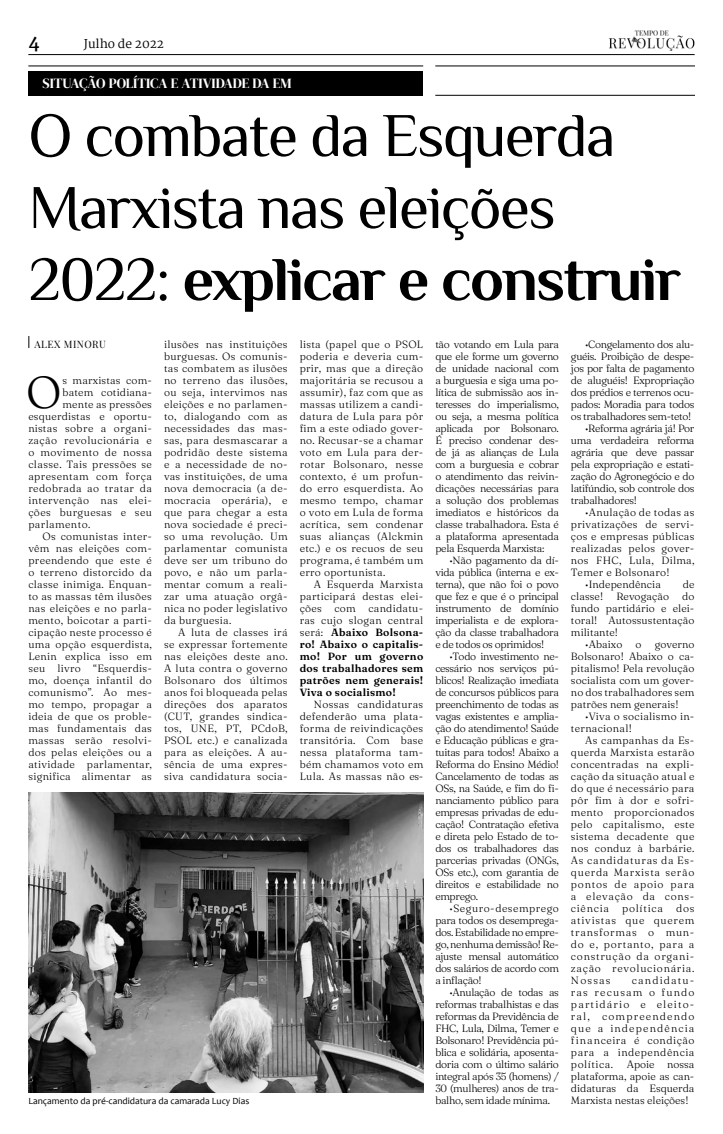
<style>
.page{position:relative;width:723px;height:1134px;background:#fff}
.page>*{position:absolute;margin:0;border:0;box-sizing:border-box;transform-origin:0 0}
.t1{font:62px/72px "Philosopher";letter-spacing:-.03em;color:#000}
.t2{font:300 44.8px "Fraunces 9 pt";color:#000}
.t3{font:700 18px "Martel";color:#000}
.t4{font:14px "DM Serif Display";letter-spacing:-.005em;color:#fff}
.t5{font:12px "Martel";color:#000}
.t6{font:300 10.5px/12px "Fraunces 9 pt";letter-spacing:.03em;color:#000;text-align:justify}
.t7{font:600 10.5px/12px "Fraunces 9 pt";letter-spacing:.03em;color:#000;text-align:justify}
.t8{font:300 10.5px "Fraunces 9 pt";letter-spacing:.01em;color:#000}
.t9{font:300 10.5px "Fraunces 9 pt";letter-spacing:.07em;color:#000}
.t10{font:10px "Playfair Display";letter-spacing:.045em;color:#000}
.t11{font:9.5px "Candara";color:#000}
.s1{font-weight:700}
.s2{font-weight:300}
</style>
<div class="page">
<hr style="left:28px;top:54px;width:666px;height:1px;background:#000">
<img style="left:609px;top:30px;width:85px;height:21px">
<div style="left:28px;top:72px;width:395px;height:24px;background:#000"></div>
<hr style="left:28px;top:66px;width:395px;height:1px;background:#000">
<hr style="left:435px;top:66px;width:260px;height:1px;background:#000">
<hr style="left:435px;top:95px;width:260px;height:1px;background:#000">
<svg style="left:28px;top:336px;width:1px;height:12px"></svg>
<img style="left:28px;top:792px;width:395px;height:300px">
<h3 class="t3" style="left:28px;top:31px;width:13px">4</h3>
<p class="t5" style="left:84px;top:37px;width:82px">Julho de 2022</p>
<h3 class="t4" style="left:43px;top:76px;width:251px">SITUAÇÃO POLÍTICA E ATIVIDADE DA EM</h3>
<h1 class="t1" style="left:28px;top:100px;width:654px">O combate da Esquerda<br>Marxista nas eleições<br>2022: <span class="s1">explicar e construir</span></h1>
<p class="t10" style="left:35px;top:336px;width:73px">ALEX MINORU</p>
<h2 class="t2" style="left:26px;top:357px;width:37px">O</h2>
<p class="t6" style="left:63px;top:374px;width:91px">s marxistas com-</p>
<p class="t6" style="left:63px;top:386px;width:91px">batem cotidiana-</p>
<p class="t6" style="left:63px;top:398px;width:91px">mente as pressões</p>
<p class="t6" style="left:28px;top:410px;width:125px">esquerdistas e oportu-</p>
<p class="t6" style="left:28px;top:422px;width:125px">nistas sobre a organi-</p>
<p class="t6" style="left:28px;top:434px;width:125px">zação revolucionária e</p>
<p class="t6" style="left:28px;top:446px;width:125px">o movimento de nossa</p>
<p class="t6" style="left:28px;top:458px;width:125px">classe. Tais pressões se</p>
<p class="t6" style="left:28px;top:470px;width:125px">apresentam com força</p>
<p class="t6" style="left:28px;top:482px;width:125px">redobrada ao tratar da</p>
<p class="t6" style="left:28px;top:494px;width:125px">intervenção nas elei-</p>
<p class="t6" style="left:28px;top:506px;width:125px">ções burguesas e seu</p>
<p class="t6" style="left:28px;top:518px;width:64px">parlamento.</p>
<p class="t6" style="left:43px;top:530px;width:111px">Os comunistas inter-</p>
<p class="t6" style="left:28px;top:542px;width:125px">vêm nas eleições com-</p>
<p class="t6" style="left:28px;top:554px;width:125px">preendendo que este é</p>
<p class="t6" style="left:28px;top:566px;width:125px">o terreno distorcido da</p>
<p class="t6" style="left:28px;top:578px;width:125px">classe inimiga. Enquan-</p>
<p class="t6" style="left:28px;top:590px;width:125px">to as massas têm ilusões</p>
<p class="t6" style="left:28px;top:602px;width:125px">nas eleições e no parla-</p>
<p class="t6" style="left:28px;top:614px;width:125px">mento, boicotar a parti-</p>
<p class="t6" style="left:28px;top:626px;width:125px">cipação neste processo é</p>
<p class="t6" style="left:28px;top:638px;width:125px">uma opção esquerdista,</p>
<p class="t6" style="left:28px;top:650px;width:125px">Lenin explica isso em</p>
<p class="t6" style="left:28px;top:662px;width:125px">seu livro “Esquerdis-</p>
<p class="t6" style="left:28px;top:674px;width:125px">mo, doença infantil do</p>
<p class="t6" style="left:28px;top:686px;width:125px">comunismo”. Ao mes-</p>
<p class="t6" style="left:28px;top:698px;width:125px">mo tempo, propagar a</p>
<p class="t6" style="left:28px;top:710px;width:125px">ideia de que os proble-</p>
<p class="t6" style="left:28px;top:722px;width:125px">mas fundamentais das</p>
<p class="t6" style="left:28px;top:734px;width:125px">massas serão resolvi-</p>
<p class="t6" style="left:28px;top:746px;width:125px">dos pelas eleições ou a</p>
<p class="t6" style="left:28px;top:758px;width:125px">atividade parlamentar,</p>
<p class="t6" style="left:28px;top:770px;width:125px">significa alimentar as</p>
<p class="t6" style="left:164px;top:338px;width:125px">ilusões nas instituições burguesas. Os comunis&shy;tas combatem as ilusões no terreno das ilusões, ou seja, intervimos nas eleições e no parlamen&shy;to, dialogando com as necessidades das mas&shy;sas, para desmascarar a podridão deste sistema e a necessidade de no&shy;vas instituições, de uma nova democracia (a de&shy;mocracia operária), e que para chegar a esta nova sociedade é preci&shy;so uma revolução. Um parlamentar comunista deve ser um tribuno do povo, e não um parla&shy;mentar comum a reali&shy;zar uma atuação orgâ&shy;nica no poder legislativo da burguesia.</p>
<p class="t6" style="left:164px;top:626px;width:125px;text-indent:14px">A luta de classes irá se expressar fortemente nas eleições deste ano.<br>A luta contra o governo Bolsonaro dos últimos anos foi bloqueada pelas direções dos aparatos (CUT, grandes sindica&shy;tos, UNE, PT, PCdoB, PSOL etc.) e canalizada para as eleições. A au&shy;sência de uma expres&shy;siva candidatura socia-</p>
<p class="t6" style="left:300px;top:338px;width:125px">lista (papel que o PSOL poderia e deveria cum&shy;prir, mas que a direção majoritária se recusou a assumir), faz com que as massas utilizem a candi&shy;datura de Lula para pôr fim a este odiado gover&shy;no. Recusar-se a chamar voto em Lula para der&shy;rotar Bolsonaro, nesse contexto, é um profun&shy;do erro esquerdista. Ao mesmo tempo, chamar o voto em Lula de forma acrítica, sem condenar suas alianças (Alckmin etc.) e os recuos de seu programa, é também um erro oportunista.</p>
<p class="t7" style="left:300px;top:578px;width:125px;text-indent:14px"><span class="s2">A Esquerda Marxista participará destas elei&shy;ções com candidatu&shy;ras cujo slogan central será:</span> Abaixo Bolsona&shy;ro! Abaixo o capitalis&shy;mo! Por um governo dos trabalhadores sem patrões nem generais!<br>Viva o socialismo!</p>
<p class="t6" style="left:300px;top:698px;width:125px;text-indent:14px">Nossas candidaturas defenderão uma plata&shy;forma de reivindicações transitória. Com base nessa plataforma tam&shy;bém chamamos voto em Lula. As massas não es-</p>
<p class="t11" style="left:28px;top:1095px;width:222px">Lançamento da pré-candidatura da camarada Lucy Dias</p>
<p class="t6" style="left:435px;top:338px;width:125px">tão votando em Lula para que ele forme um governo de unidade nacional com a burguesia e siga uma po&shy;lítica de submissão aos in&shy;teresses do imperialismo, ou seja, a mesma política aplicada por Bolsonaro.<br>É preciso condenar des&shy;de já as alianças de Lula com a burguesia e cobrar o atendimento das reivin&shy;dicações necessárias para a solução dos problemas imediatos e históricos da classe trabalhadora. Esta é a plataforma apresentada pela Esquerda Marxista:</p>
<p class="t6" style="left:435px;top:554px;width:125px;text-indent:14px">•Não pagamento da dí&shy;vida pública (interna e ex&shy;terna), que não foi o povo que fez e que é o principal instrumento de domínio imperialista e de explora&shy;ção da classe trabalhadora e de todos os oprimidos!</p>
<p class="t6" style="left:435px;top:650px;width:125px;text-indent:14px">•Todo investimento ne&shy;cessário nos serviços pú&shy;blicos! Realização imediata de concursos públicos para preenchimento de todas as vagas existentes e amplia&shy;ção do atendimento! Saúde e Educação públicas e gra&shy;tuitas para todos! Abaixo a Reforma do Ensino Médio!<br>Cancelamento de todas as OSs, na Saúde, e fim do fi&shy;nanciamento público para empresas privadas de edu&shy;cação! Contratação efetiva e direta pelo Estado de to&shy;dos os trabalhadores das parcerias privadas (ONGs, OSs etc.), com garantia de direitos e estabilidade no emprego.</p>
<p class="t6" style="left:435px;top:902px;width:125px;text-indent:14px">•Seguro-desemprego para todos os desemprega&shy;dos. Estabilidade no empre&shy;go, nenhuma demissão! Re&shy;ajuste mensal automático dos salários de acordo com a inflação!</p>
<p class="t6" style="left:435px;top:986px;width:125px;text-indent:14px">•Anulação de todas as reformas trabalhistas e das reformas da Previdência de FHC, Lula, Dilma, Temer e Bolsonaro! Previdência pú&shy;blica e solidária, aposenta&shy;doria com o último salário integral após 35 (homens) / 30 (mulheres) anos de tra&shy;balho, sem idade mínima.</p>
<p class="t6" style="left:571px;top:338px;width:125px;text-indent:14px">•Congelamento dos alu&shy;guéis. Proibição de despe&shy;jos por falta de pagamento de aluguéis! Expropriação dos prédios e terrenos ocu&shy;pados: Moradia para todos os trabalhadores sem-teto!</p>
<p class="t6" style="left:571px;top:422px;width:125px;text-indent:14px">•Reforma agrária já! Por uma verdadeira reforma agrária que deve passar pela expropriação e estati&shy;zação do Agronegócio e do latifúndio, sob controle dos trabalhadores!</p>
<p class="t6" style="left:571px;top:506px;width:125px;text-indent:14px">•Anulação de todas as privatizações de servi&shy;ços e empresas públicas realizadas pelos gover&shy;nos FHC, Lula, Dilma, Temer e Bolsonaro!</p>
<p class="t8" style="left:585px;top:576px;width:77px">•Independência</p>
<p class="t6" style="left:571px;top:578px;width:125px;text-indent:112px">de classe! Revogação do fundo partidário e elei&shy;toral! Autossustentação militante!</p>
<p class="t6" style="left:585px;top:638px;width:39px">•Abaixo</p>
<p class="t6" style="left:635px;top:638px;width:8px">o</p>
<p class="t6" style="left:571px;top:638px;width:125px;text-indent:84px">governo Bolsonaro! Abaixo o ca&shy;pitalismo! Pela revolução socialista com um gover&shy;no dos trabalhadores sem patrões nem generais!</p>
<p class="t6" style="left:571px;top:710px;width:125px;text-indent:14px">•Viva o socialismo in&shy;ternacional!</p>
<p class="t6" style="left:571px;top:734px;width:125px;text-indent:14px">As campanhas da Es&shy;querda Marxista estarão concentradas na expli&shy;cação da situação atual e do que é necessário para pôr fim à dor e sofri&shy;mento proporcionados pelo capitalismo, este sistema decadente que nos conduz à barbárie.<br>As candidaturas da Es&shy;querda Marxista serão pontos de apoio para a elevação da cons&shy;ciência</p>
<p class="t6" style="left:571px;top:902px;width:125px;text-indent:105px">dos ativistas que querem transformas o mun&shy;do e, portanto, para a construção da organi&shy;zação revolucionária.<br>Nossas</p>
<p class="t9" style="left:622px;top:900px;width:42px">política</p>
<p class="t6" style="left:571px;top:974px;width:125px;text-indent:61px">candidatu&shy;ras recusam o fundo partidário e eleito&shy;ral, compreendendo que a independência financeira é condição para a independência política.</p>
<p class="t6" style="left:571px;top:1058px;width:125px;text-indent:56px">Apoie nossa plataforma, apoie as can&shy;didaturas da Esquerda Marxista nestas eleições!</p>
</div>
